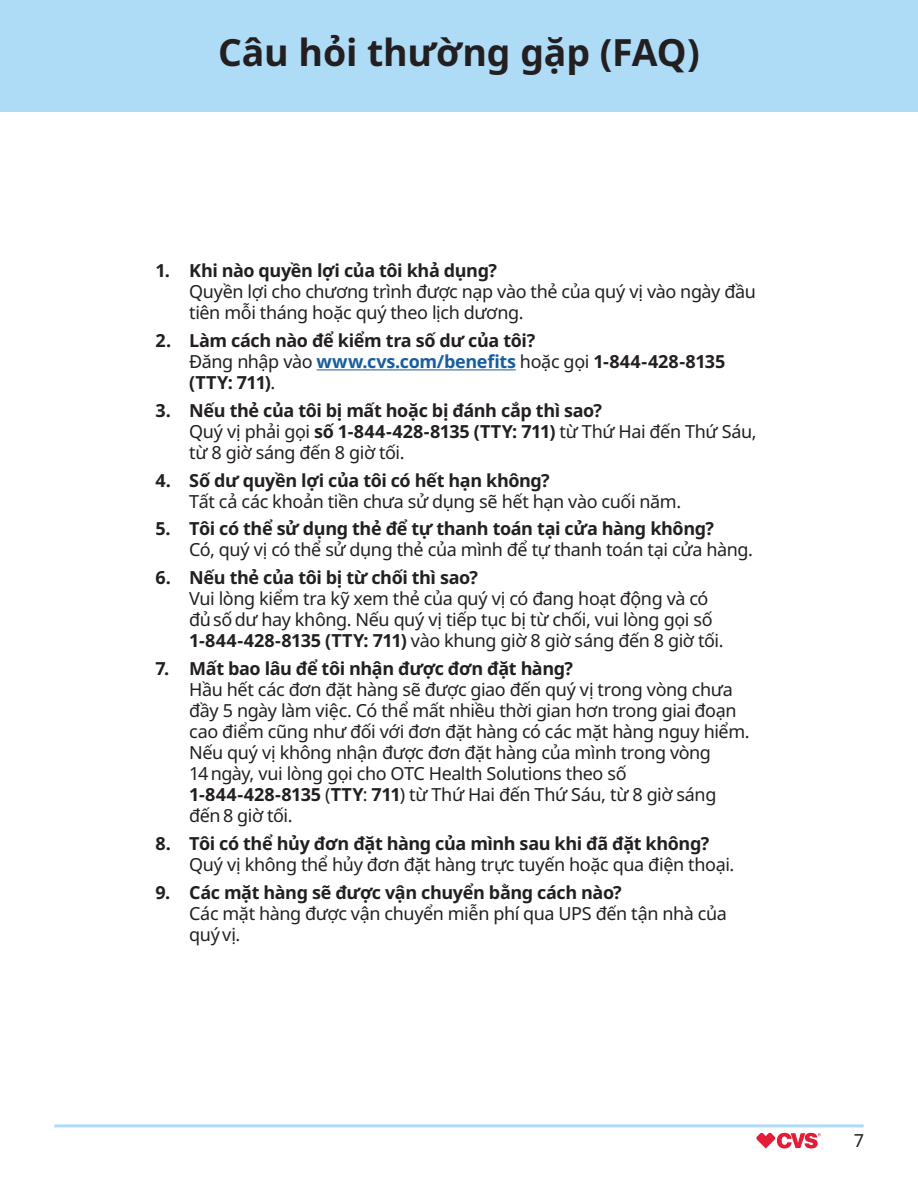
<style>
.page{position:relative;width:918px;height:1188px;background:#fff}
.page>*{position:absolute;margin:0;border:0;box-sizing:border-box;transform-origin:0 0}
.t1{font:700 37.5px "Noto Sans";letter-spacing:-.005em;color:#231f20}
.t2{font:18px/21px "Noto Sans";letter-spacing:-.025em;color:#231f20}
.t3{font:700 18px/21px "Noto Sans";letter-spacing:-.02em;color:#231f20}
.s1{font-weight:400}
.s2{color:#175d9e}
.s3{font-weight:700}
</style>
<div class="page">
<svg style="left:756px;top:1133px;width:65px;height:15px"></svg>
<div style="left:0;top:0;width:918px;height:111px;background:#aedbf5"></div>
<hr style="left:54px;top:1124px;width:810px;height:3px;background:#aedbf5">
<hr style="left:317px;top:369px;width:199px;height:1px;background:#175d9e">
<h1 class="t1" style="left:218px;top:31px;width:483px">Câu hỏi thường gặp (FAQ)</h1>
<p class="t3" style="left:155px;top:261px;width:343px">1. Khi nào quyền lợi của tôi khả dụng?</p>
<p class="t2" style="left:189px;top:282px;width:568px">Quyền lợi cho chương trình được nạp vào thẻ của quý vị vào ngày đầu tiên mỗi tháng hoặc quý theo lịch dương.</p>
<p class="t3" style="left:189px;top:330px;width:538px;text-indent:-34px">2. Làm cách nào để kiểm tra số dư của tôi?<br><span class="s1">Đăng nhập vào</span> <span class="s2">www.cvs.com/benefits</span> <span class="s1">hoặc gọi</span> 1-844-428-8135 (TTY: 711)<span class="s1">.</span></p>
<p class="t3" style="left:189px;top:400px;width:569px;text-indent:-34px">3. Nếu thẻ của tôi bị mất hoặc bị đánh cắp thì sao?<br><span class="s1">Quý vị phải gọi</span> số 1-844-428-8135 (TTY: 711) <span class="s1">từ Thứ Hai đến Thứ Sáu, từ 8 giờ sáng đến 8 giờ tối.</span></p>
<p class="t3" style="left:155px;top:470px;width:396px">4. Số dư quyền lợi của tôi có hết hạn không?</p>
<p class="t2" style="left:189px;top:491px;width:494px">Tất cả các khoản tiền chưa sử dụng sẽ hết hạn vào cuối năm.</p>
<p class="t3" style="left:155px;top:519px;width:560px">5. Tôi có thể sử dụng thẻ để tự thanh toán tại cửa hàng không?</p>
<p class="t2" style="left:189px;top:540px;width:565px">Có, quý vị có thể sử dụng thẻ của mình để tự thanh toán tại cửa hàng.</p>
<p class="t3" style="left:155px;top:567px;width:324px">6. Nếu thẻ của tôi bị từ chối thì sao?</p>
<p class="t2" style="left:189px;top:588px;width:536px">Vui lòng kiểm tra kỹ xem thẻ của quý vị có đang hoạt động và có đủ số dư hay không. Nếu quý vị tiếp tục bị từ chối, vui lòng gọi số<br><span class="s3">1-844-428-8135 (TTY: 711)</span> vào khung giờ 8 giờ sáng đến 8 giờ tối.</p>
<p class="t3" style="left:155px;top:658px;width:419px">7. Mất bao lâu để tôi nhận được đơn đặt hàng?</p>
<p class="t2" style="left:189px;top:679px;width:562px">Hầu hết các đơn đặt hàng sẽ được giao đến quý vị trong vòng chưa đầy 5 ngày làm việc. Có thể mất nhiều thời gian hơn trong giai đoạn cao điểm cũng như đối với đơn đặt hàng có các mặt hàng nguy hiểm.<br>Nếu quý vị không nhận được đơn đặt hàng của mình trong vòng<br>14 ngày, vui lòng gọi cho OTC Health Solutions theo số <span class="s3">1-844-428-8135</span> (<span class="s3">TTY</span>: <span class="s3">711</span>) từ Thứ Hai đến Thứ Sáu, từ 8 giờ sáng đến 8 giờ tối.</p>
<p class="t3" style="left:155px;top:833px;width:555px">8. Tôi có thể hủy đơn đặt hàng của mình sau khi đã đặt không?</p>
<p class="t2" style="left:189px;top:854px;width:547px">Quý vị không thể hủy đơn đặt hàng trực tuyến hoặc qua điện thoại.</p>
<p class="t3" style="left:155px;top:882px;width:468px">9. Các mặt hàng sẽ được vận chuyển bằng cách nào?</p>
<p class="t2" style="left:189px;top:903px;width:539px">Các mặt hàng được vận chuyển miễn phí qua UPS đến tận nhà của quý vị.</p>
<p class="t2" style="left:854px;top:1131px;width:12px">7</p>
</div>
